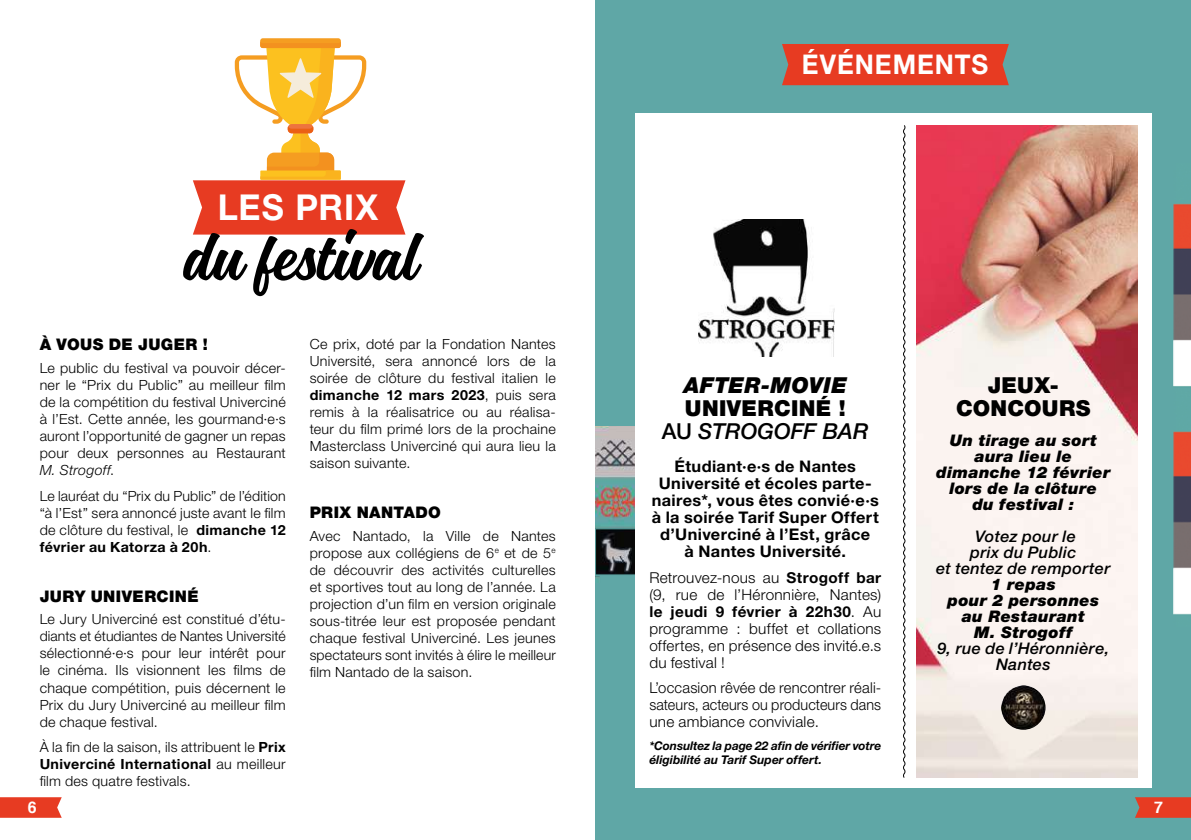
<style>
.page{position:relative;width:1191px;height:840px;background:#fff}
.page>*{position:absolute;margin:0;border:0;box-sizing:border-box;transform-origin:0 0}
.t1{font:italic 700 86px "Magneton";color:#000}
.t2{font:700 35.8px "Helvetica Neue LT Std";letter-spacing:.03em;color:#fff;scale:.95 1}
.t3{font:700 27.2px "Helvetica Neue LT Std";letter-spacing:.035em;color:#fff;scale:.95 1}
.t4{font:900 22px/23.2px "Helvetica Neue LT Std";letter-spacing:.015em;color:#000;text-align:center}
.t5{font:italic 900 22px "Helvetica Neue LT Std";letter-spacing:.015em;color:#000}
.t6{font:700 16px/17px "Helvetica Neue LT Std";letter-spacing:.025em;color:#000;text-align:center}
.t7{font:italic 900 16px/16px "Helvetica Neue LT Std";letter-spacing:.015em;color:#000;text-align:center}
.t8{font:italic 500 16px/16px "Helvetica Neue LT Std";letter-spacing:.02em;color:#000;text-align:center}
.t9{font:900 16px "Helvetica Neue LT Std";letter-spacing:.03em;color:#000}
.t10{font:700 16px "Helvetica";color:#fff}
.t11{font:300 15px/17px "Helvetica Neue LT Std";letter-spacing:.015em;color:#000;text-align:justify}
.t12{font:300 14px/17px "Helvetica Neue LT Std";letter-spacing:.015em;color:#000;text-align:justify}
.t13{font:italic 700 12px/14px "Helvetica Neue LT Std";letter-spacing:-.005em;color:#000}
.s1{font-style:italic}
.s2{font-weight:700}
.s3{font-weight:500}
.s4{font-weight:500;font-style:italic}
</style>
<div class="page">
<div style="left:595px;top:0;width:596px;height:839px;background:#5fa7a6"></div>
<img style="left:595px;top:426px;width:40px;height:152px">
<img style="left:1174px;top:203px;width:17px;height:412px">
<svg style="left:1135px;top:797px;width:56px;height:20px"></svg>
<svg style="left:0;top:797px;width:62px;height:20px"></svg>
<div style="left:635px;top:113px;width:516px;height:674px;background:#fff"></div>
<div style="left:260px;top:38px;width:81px;height:10px;background:#f59d21;border-radius:3px"></div>
<svg style="left:193px;top:41px;width:212px;height:193px"></svg>
<img style="left:917px;top:125px;width:220px;height:652px">
<svg style="left:903px;top:125px;width:3px;height:652px"></svg>
<div style="left:782px;top:44px;width:226px;height:41px;background:#e73b22"></div>
<img style="left:698px;top:220px;width:137px;height:136px">
<img style="left:1001px;top:685px;width:44px;height:44px;border-radius:22px">
<h2 class="t2" style="left:218px;top:184px;width:170px">LES PRIX</h2>
<h1 class="t1" style="left:181px;top:212px;width:240px">du festival</h1>
<p class="t9" style="left:40px;top:335px;width:170px">À VOUS DE JUGER !</p>
<p class="t12" style="left:40px;top:359px;width:247px">Le public du festival va pouvoir décer&shy;ner le “Prix du Public” au meilleur film de la compétition du festival Univerciné à l’Est. Cette année, les gourmand∙e∙s auront l’opportunité de gagner un repas pour deux personnes au Restaurant <span class="s1">M. Strogoff</span>.</p>
<p class="t12" style="left:40px;top:486px;width:247px">Le lauréat du “Prix du Public” de l’édition “à l’Est” sera annoncé juste avant le film de clôture du festival, le <span class="s2">dimanche 12 février au Katorza à 20h</span>.</p>
<p class="t9" style="left:40px;top:586px;width:161px">JURY UNIVERCINÉ</p>
<p class="t12" style="left:40px;top:610px;width:247px">Le Jury Univerciné est constitué d’étu&shy;diants et étudiantes de Nantes Université sélectionné·e·s pour leur intérêt pour le cinéma. Ils visionnent les films de chaque compétition, puis décernent le Prix du Jury Univerciné au meilleur film de chaque festival.</p>
<p class="t12" style="left:40px;top:737px;width:247px">À la fin de la saison, ils attribuent le <span class="s2">Prix Univerciné International</span> au meilleur film des quatre festivals.</p>
<p class="t12" style="left:310px;top:335px;width:247px">Ce prix, doté par la Fondation Nantes Université, sera annoncé lors de la soirée de clôture du festival italien le <span class="s2">dimanche 12 mars 2023</span>, puis sera remis à la réalisatrice ou au réalisa&shy;teur du film primé lors de la prochaine Masterclass Univerciné qui aura lieu la saison suivante.</p>
<p class="t9" style="left:310px;top:502px;width:133px">PRIX NANTADO</p>
<p class="t12" style="left:310px;top:526px;width:247px">Avec Nantado, la Ville de Nantes propose aux collégiens de 6<sup>e</sup> et de 5<sup>e </sup>de découvrir des activités culturelles et sportives tout au long de l’année. La projection d’un film en version originale sous-titrée leur est proposée pendant chaque festival Univerciné. Les jeunes spectateurs sont invités à élire le meilleur film Nantado de la saison.</p>
<h3 class="t3" style="left:802px;top:47px;width:197px">ÉVÉNEMENTS</h3>
<h3 class="t5" style="left:683px;top:371px;width:165px">AFTER-MOVIE</h3>
<h3 class="t4" style="left:662px;top:396px;width:208px">UNIVERCINÉ !<br><span class="s3">AU</span> <span class="s4">STROGOFF BAR</span></h3>
<p class="t6" style="left:651px;top:457px;width:229px">Étudiant·e·s de Nantes<br>Université et écoles parte&shy;naires*, vous êtes convié∙e∙s à la soirée Tarif Super Offert d’Univerciné à l’Est, grâce<br>à Nantes Université.</p>
<p class="t11" style="left:649px;top:568px;width:233px">Retrouvez-nous au <span class="s2">Strogoff bar </span>(9, rue de l’Héronnière, Nantes) <span class="s2">le jeudi 9 février à 22h30</span>. Au programme : buffet et collations offertes, en présence des invité.e.s du festival !</p>
<p class="t11" style="left:649px;top:679px;width:233px">L’occasion rêvée de rencontrer réali&shy;sateurs, acteurs ou producteurs dans une ambiance conviviale.</p>
<p class="t13" style="left:649px;top:738px;width:233px">*Consultez la page 22 afin de vérifier votre éligibilité au Tarif Super offert.</p>
<h3 class="t4" style="left:956px;top:373px;width:136px">JEUX-<br>CONCOURS</h3>
<p class="t7" style="left:936px;top:432px;width:175px">Un tirage au sort aura lieu le dimanche 12 février lors de la clôture<br>du festival :</p>
<p class="t8" style="left:936px;top:527px;width:176px">Votez pour le<br>prix du Public<br>et tentez de remporter</p>
<p class="t7" style="left:947px;top:575px;width:153px">1 repas<br>pour 2 personnes au Restaurant<br>M. Strogoff</p>
<p class="t8" style="left:937px;top:639px;width:173px">9, rue de l’Héronnière,<br>Nantes</p>
<p class="t10" style="left:28px;top:793px;width:10px">6</p>
<p class="t10" style="left:1154px;top:793px;width:10px">7</p>
</div>
